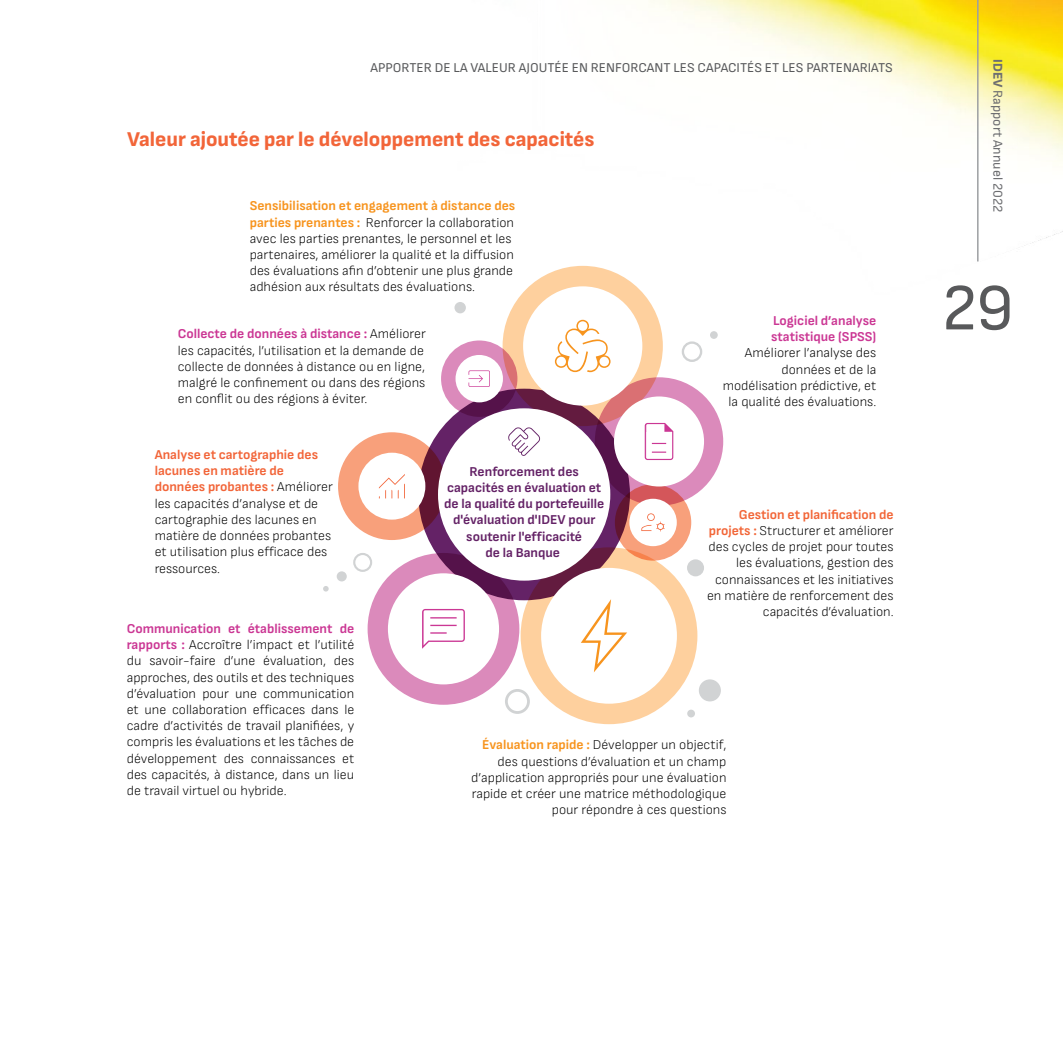
<style>
.page{position:relative;width:1063px;height:1063px;background:#fff}
.page>*{position:absolute;margin:0;border:0;box-sizing:border-box;transform-origin:0 0}
.t1{font:66px "Sofia Sans";color:#58595b}
.t2{font:800 21px "Sofia Sans";color:#f26539}
.t3{font:300 13.5px/16.2px "Sofia Sans";color:#000;text-align:right}
.t4{font:700 13.5px/16.2px "Sofia Sans";color:#642266;text-align:center}
.t5{font:13.5px "Sofia Sans";color:#58595b}
.t6{font:700 13.5px/16.2px "Sofia Sans";color:#cb3794}
.t7{font:13.5px "Sofia Sans";color:#6d6e71}
.s1{font-weight:700;color:#f7941e}
.s2{font-weight:700;color:#cb3794}
.s3{font-weight:700;color:#f26539}
.s4{font-weight:700;color:#f26638}
.s5{font-weight:800}
</style>
<div class="page">
<img style="left:457px;top:0;width:606px;height:725px">
<hr style="left:977px;top:0;width:2px;height:261px;background:#9d9fa2">
<div style="left:595px;top:377px;width:128px;height:129px;background:#db8abb;border-radius:50%"></div>
<svg style="left:503px;top:266px;width:160px;height:160px;background:#f8c198"></svg>
<div style="left:338px;top:432px;width:108px;height:108px;background:#f8a07b;border-radius:50%"></div>
<div style="left:353px;top:553px;width:19px;height:19px;border:2px solid #d1d3d4;border-radius:50%"></div>
<div style="left:682px;top:341px;width:20px;height:21px;border:2px solid #d1d3d4;border-radius:50%"></div>
<div style="left:505px;top:689px;width:25px;height:25px;border:3px solid #d1d3d4;border-radius:50%"></div>
<div style="left:337px;top:571px;width:10px;height:10px;background:#d1d3d4;border-radius:50%"></div>
<div style="left:699px;top:679px;width:22px;height:22px;background:#d1d3d4;border-radius:50%"></div>
<div style="left:687px;top:559px;width:17px;height:17px;background:#d1d3d4;border-radius:50%"></div>
<div style="left:455px;top:302px;width:11px;height:11px;background:#d1d3d4;border-radius:50%"></div>
<div style="left:710px;top:331px;width:8px;height:8px;background:#d1d3d4;border-radius:50%"></div>
<div style="left:687px;top:710px;width:8px;height:7px;background:#d1d3d4;border-radius:50%"></div>
<svg style="left:323px;top:586px;width:6px;height:6px"></svg>
<div style="left:368px;top:553px;width:151px;height:152px;background:#db8abb;border-radius:50%"></div>
<svg style="left:418px;top:389px;width:212px;height:211px;background:#601c51"></svg>
<svg style="left:521px;top:547px;width:176px;height:177px;background:#e7b691"></svg>
<svg style="left:441px;top:341px;width:76px;height:76px;background:#b86a97"></svg>
<svg style="left:615px;top:484px;width:76px;height:77px;background:#d97968"></svg>
<div style="left:456px;top:355px;width:47px;height:47px;background:#fff;border-radius:50%"></div>
<div style="left:629px;top:499px;width:48px;height:47px;background:#fff;border-radius:50%"></div>
<div style="left:438px;top:408px;width:172px;height:173px;background:#fff;border-radius:50%"></div>
<div style="left:358px;top:453px;width:67px;height:67px;background:#fff;border-radius:50%"></div>
<div style="left:388px;top:573px;width:111px;height:111px;background:#fff;border-radius:50%"></div>
<div style="left:523px;top:286px;width:119px;height:120px;background:#fff;border-radius:50%"></div>
<div style="left:614px;top:396px;width:90px;height:91px;background:#fff;border-radius:50%"></div>
<div style="left:541px;top:568px;width:136px;height:136px;background:#fff;border-radius:50%"></div>
<svg style="left:555px;top:320px;width:56px;height:52px"></svg>
<svg style="left:469px;top:370px;width:21px;height:17px"></svg>
<svg style="left:379px;top:474px;width:26px;height:24px"></svg>
<svg style="left:422px;top:609px;width:43px;height:40px"></svg>
<svg style="left:581px;top:599px;width:46px;height:73px"></svg>
<svg style="left:641px;top:513px;width:24px;height:19px"></svg>
<svg style="left:645px;top:423px;width:28px;height:37px"></svg>
<svg style="left:508px;top:427px;width:32px;height:29px"></svg>
<p class="t5" style="left:371px;top:59px;width:524px">APPORTER DE LA VALEUR AJOUTÉE EN RENFORCANT LES CAPACITÉS ET LES PARTENARIATS</p>
<h2 class="t2" style="left:127px;top:127px;width:469px">Valeur ajoutée par le développement des capacités</h2>
<p class="t3" style="left:250px;top:198px;width:267px;text-align:left"><span class="s1">Sensibilisation et engagement à distance des parties prenantes :</span> Renforcer la collaboration avec les parties prenantes, le personnel et les partenaires, améliorer la qualité et la diffusion des évaluations afin d’obtenir une plus grande adhésion aux résultats des évaluations.</p>
<p class="t3" style="left:178px;top:326px;width:250px;text-align:left"><span class="s2">Collecte de données à distance :</span> Améliorer les capacités, l’utilisation et la demande de collecte de données à distance ou en ligne, malgré le confinement ou dans des régions en conflit ou des régions à éviter.</p>
<p class="t3" style="left:155px;top:446px;width:180px;text-align:left"><span class="s3">Analyse et cartographie des lacunes en matière de données probantes :</span> Améliorer les capacités d’analyse et de cartographie des lacunes en matière de données probantes et utilisation plus efficace des ressources.</p>
<p class="t4" style="left:444px;top:463px;width:162px">Renforcement des capacités en évaluation et de la qualité du portefeuille d'évaluation d'IDEV pour soutenir l'efficacité<br>de la Banque</p>
<p class="t6" style="left:771px;top:312px;width:107px">Logiciel d’analyse statistique (SPSS)</p>
<p class="t3" style="left:723px;top:345px;width:155px">Améliorer l’analyse des données et de la modélisation prédictive, et la qualité des évaluations.</p>
<p class="t3" style="left:707px;top:506px;width:188px"><span class="s4">Gestion et planification de projets :</span> Structurer et améliorer des cycles de projet pour toutes les évaluations, gestion des connaissances et les initiatives en matière de renforcement des capacités d’évaluation.</p>
<p class="t3" style="left:127px;top:620px;width:229px;text-align:justify"><span class="s2">Communication et établissement de rapports :</span> Accroître l’impact et l’utilité du savoir-faire d’une évaluation, des approches, des outils et des techniques d’évaluation pour une communication et une collaboration efficaces dans le cadre d’activités de travail planifiées, y compris les évaluations et les tâches de développement des connaissances et des capacités, à distance, dans un lieu de travail virtuel ou hybride.</p>
<p class="t3" style="left:471px;top:737px;width:257px"><span class="s1">Évaluation rapide :</span> Développer un objectif, des questions d’évaluation et un champ d’application appropriés pour une évaluation rapide et créer une matrice méthodologique pour répondre à ces questions</p>
<p class="t7" style="left:1006px;top:59px;width:155px;rotate:90deg"><span class="s5">IDEV</span> Rapport Annuel 2022</p>
<h1 class="t1" style="left:942px;top:270px;width:74px">29</h1>
</div>
